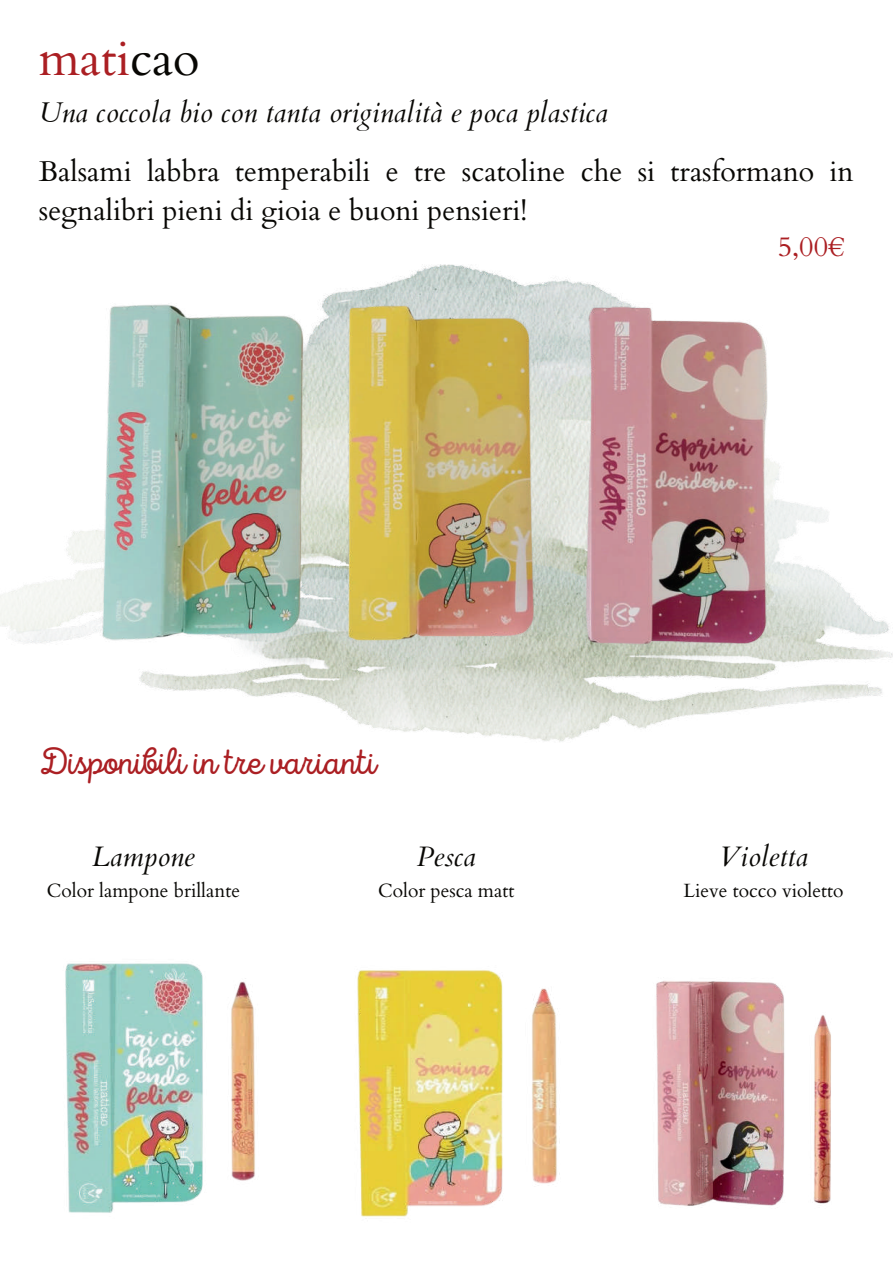
<style>
.page{position:relative;width:893px;height:1264px;background:#fff}
.page>*{position:absolute;margin:0;border:0;box-sizing:border-box;transform-origin:0 0}
.t1{font:48.6px "Cardo";color:#ab1f23}
.t2{font:37.8px "Intro Script";color:#ab1f23}
.t3{font:28.5px/39.3px "Cardo";color:#080704}
.t4{font:italic 28.5px "Cardo";color:#080704}
.t5{font:italic 28.2px "Cardo";color:#080704}
.t6{font:28.2px "Cardo";color:#ab1f23}
.t7{font:19.2px "Cardo";color:#080704}
.s1{color:#080704}
</style>
<div class="page">
<img style="left:0;top:265px;width:892px;height:477px">
<img style="left:94px;top:298px;width:691px;height:352px">
<img style="left:65px;top:963px;width:190px;height:250px">
<img style="left:357px;top:970px;width:203px;height:247px">
<img style="left:656px;top:981px;width:175px;height:225px">
<h1 class="t1" style="left:39px;top:20px;width:162px">mati<span class="s1">cao</span></h1>
<p class="t4" style="left:39px;top:96px;width:570px">Una coccola bio con tanta originalità e poca plastica</p>
<p class="t3" style="left:39px;top:150px;width:816px">Balsami labbra temperabili e tre scatoline che si trasformano in segnalibri pieni di gioia e buoni pensieri!</p>
<p class="t6" style="left:777px;top:224px;width:69px">5,00€</p>
<h2 class="t2" style="left:39px;top:740px;width:338px">Disponibili in tre varianti</h2>
<p class="t5" style="left:92px;top:840px;width:104px">Lampone</p>
<p class="t7" style="left:47px;top:874px;width:195px">Color lampone brillante</p>
<p class="t5" style="left:417px;top:840px;width:61px">Pesca</p>
<p class="t7" style="left:378px;top:874px;width:138px">Color pesca matt</p>
<p class="t5" style="left:719px;top:840px;width:90px">Violetta</p>
<p class="t7" style="left:683px;top:874px;width:161px">Lieve tocco violetto</p>
</div>
